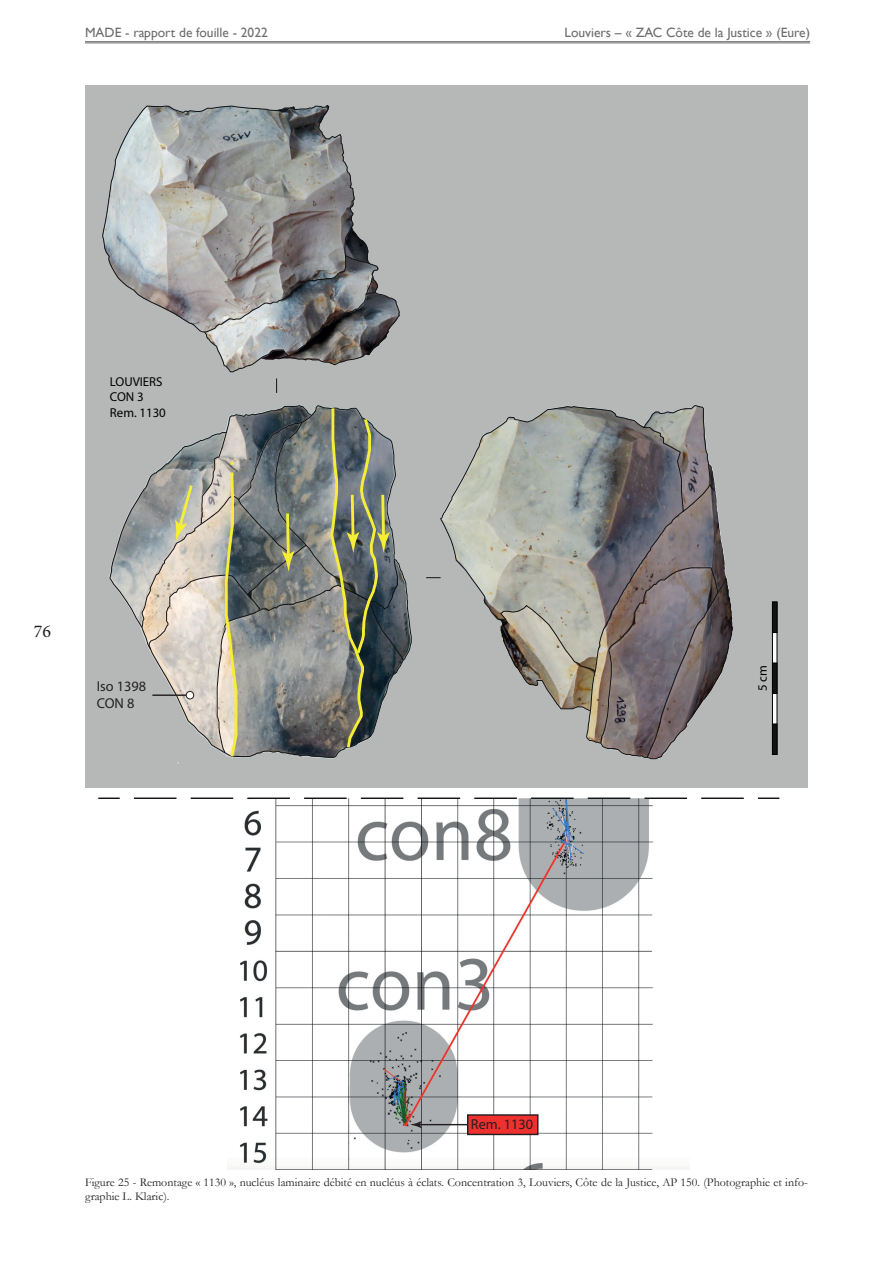
<style>
.page{position:relative;width:893px;height:1263px;background:#fff}
.page>*{position:absolute;margin:0;border:0;box-sizing:border-box;transform-origin:0 0}
.t1{font:18px "Minion Pro";color:#231f20}
.t2{font:14.4px "Myriad Pro";color:#231f20}
.t3{font:13.5px "Gill Sans";color:#6c6d70}
.t4{font:12.9px/15.5px "Myriad Pro";color:#000001}
.Titre_figures{font:12px/14.4px "Garamond";color:#231f20}
</style>
<div class="page">
<hr style="left:85px;top:41px;width:725px;height:1px;background:#6c6d70">
<hr style="left:85px;top:43px;width:725px;height:1px;background:#6c6d70">
<div style="left:85px;top:85px;width:723px;height:702px;background:#b6b8b8"></div>
<div style="left:772px;top:602px;width:5px;height:152px;background:#fff"></div>
<div style="left:772px;top:602px;width:5px;height:153px;border:1px solid #000001"></div>
<div style="left:772px;top:602px;width:5px;height:30px;background:#111416"></div>
<div style="left:772px;top:602px;width:5px;height:31px;border:1px solid #000001"></div>
<div style="left:772px;top:724px;width:5px;height:30px;background:#111416"></div>
<div style="left:772px;top:724px;width:5px;height:31px;border:1px solid #000001"></div>
<div style="left:772px;top:663px;width:5px;height:30px;background:#111416"></div>
<div style="left:772px;top:663px;width:5px;height:31px;border:1px solid #000001"></div>
<svg style="left:426px;top:577px;width:14px;height:1px"></svg>
<svg style="left:102px;top:105px;width:253px;height:228px"></svg>
<svg style="left:204px;top:226px;width:196px;height:167px"></svg>
<svg style="left:440px;top:405px;width:271px;height:216px"></svg>
<svg style="left:709px;top:484px;width:7px;height:8px"></svg>
<svg style="left:500px;top:509px;width:233px;height:250px"></svg>
<img style="left:228px;top:799px;width:461px;height:370px">
<svg style="left:109px;top:405px;width:303px;height:354px"></svg>
<div style="left:468px;top:1115px;width:70px;height:19px;background:#ee302f"></div>
<div style="left:467px;top:1114px;width:71px;height:21px;border:1px solid #231f20"></div>
<hr style="left:418px;top:1124px;width:50px;height:1px;background:#231f20">
<svg style="left:410px;top:1121px;width:12px;height:7px"></svg>
<hr style="left:98px;top:797px;width:22px;height:2px;background:#111415">
<svg style="left:134px;top:797px;width:43px;height:2px"></svg>
<svg style="left:191px;top:797px;width:553px;height:2px"></svg>
<hr style="left:758px;top:797px;width:21px;height:2px;background:#111415">
<p class="t3" style="left:85px;top:25px;width:184px">MADE - rapport de fouille - 2022</p>
<p class="t3" style="left:564px;top:25px;width:247px">Louviers – « ZAC Côte de la Justice » (Eure)</p>
<p class="t4" style="left:110px;top:373px;width:57px">LOUVIERS<br>CON 3<br>Rem. 1130</p>
<h1 class="t1" style="left:34px;top:619px;width:19px">76</h1>
<p class="t2" style="left:97px;top:677px;width:51px">Iso 1398</p>
<p class="t2" style="left:97px;top:694px;width:39px">CON 8</p>
<p class="t4" style="left:754px;top:691px;width:27px;rotate:-90deg">5 cm</p>
<p class="t2" style="left:471px;top:1115px;width:64px">Rem. 1130</p>
<p class="Titre_figures" style="left:85px;top:1174px;width:724px">Figure 25 - Remontage « 1130 », nucléus laminaire débité en nucléus à éclats. Concentration 3, Louviers, Côte de la Justice, AP 150. (Photographie et info&shy;graphie L. Klaric).</p>
</div>
